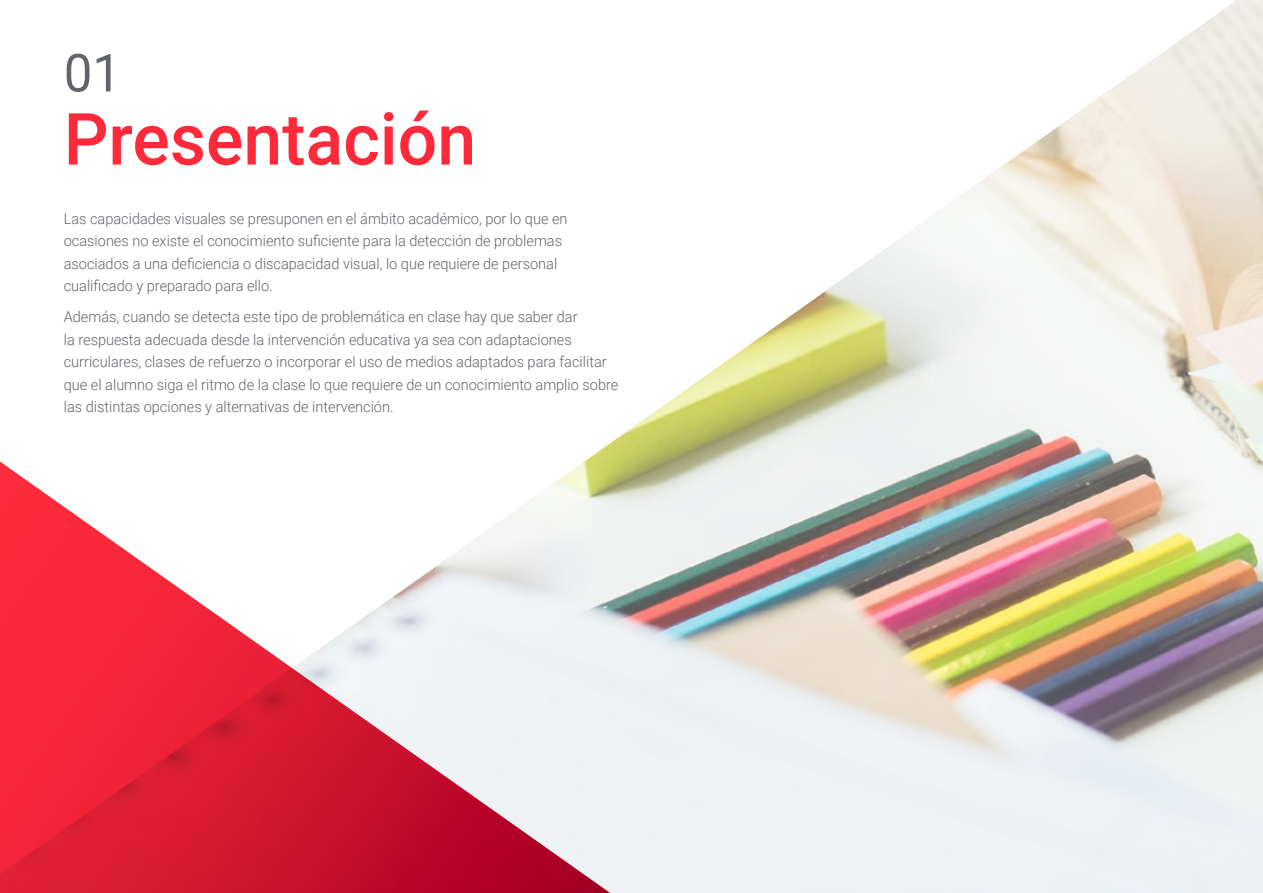
<style>
.page{position:relative;width:1263px;height:893px;background:#fff}
.page>*{position:absolute;margin:0;border:0;box-sizing:border-box;transform-origin:0 0}
.t1{font:500 72px "Roboto";color:#ff293a}
.t2{font:52.5px "Roboto";color:#61646a}
.t3{font:300 15px/22.5px "Roboto";color:#61646a}
</style>
<div class="page">
<img style="left:606px;top:0;width:657px;height:893px">
<svg style="left:0;top:446px;width:640px;height:447px"></svg>
<h2 class="t2" style="left:64px;top:36px;width:59px">01</h2>
<h1 class="t1" style="left:64px;top:89px;width:414px">Presentación</h1>
<p class="t3" style="left:64px;top:207px;width:505px">Las capacidades visuales se presuponen en el ámbito académico, por lo que en ocasiones no existe el conocimiento suficiente para la detección de problemas asociados a una deficiencia o discapacidad visual, lo que requiere de personal cualificado y preparado para ello.</p>
<p class="t3" style="left:64px;top:305px;width:556px">Además, cuando se detecta este tipo de problemática en clase hay que saber dar<br>la respuesta adecuada desde la intervención educativa ya sea con adaptaciones curriculares, clases de refuerzo o incorporar el uso de medios adaptados para facilitar que el alumno siga el ritmo de la clase lo que requiere de un conocimiento amplio sobre las distintas opciones y alternativas de intervención.</p>
</div>
